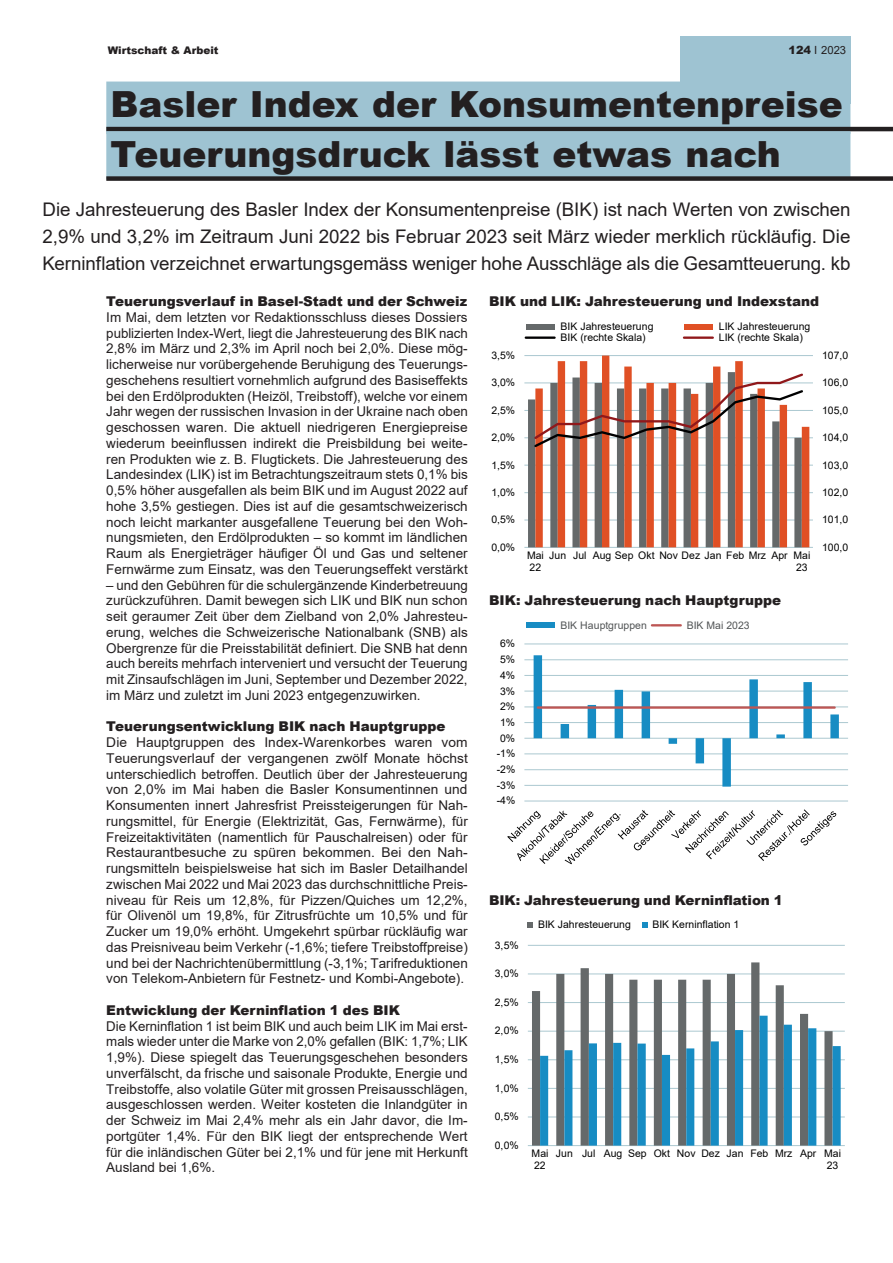
<style>
.page{position:relative;width:893px;height:1263px;background:#fff}
.page>*{position:absolute;margin:0;border:0;box-sizing:border-box;transform-origin:0 0}
.t1{font:900 36px/49.5px "Arial";color:#231f20}
.t2{font:18.75px/27px "Arial";letter-spacing:-.01em;color:#231f20;text-align:justify}
.t3{font:13.5px/15.8px "Arial";color:#231f20;text-align:justify}
.t4{font:900 13.5px "Arial";color:#231f20}
.t5{font:11.25px "Arial";color:#231f20}
.t6{font:10.5px/12px "Arial";color:#000001}
.t7{font:10.5px "Arial";color:#515455}
.t8{font:900 10.5px "Arial";color:#231f20}
.s1{font-weight:900}
</style>
<div class="page">
<div style="left:680px;top:36px;width:170px;height:68px;background:#9ec3d2"></div>
<div style="left:106px;top:82px;width:744px;height:52px;background:#9ec3d2"></div>
<hr style="left:106px;top:127px;width:787px;height:4px;background:#231f20">
<div style="left:106px;top:131px;width:744px;height:48px;background:#9ec3d2"></div>
<div style="left:106px;top:176px;width:787px;height:5px;background:#231f20"></div>
<hr style="left:524px;top:547px;width:289px;height:1px;background:#abc8d0">
<hr style="left:524px;top:520px;width:289px;height:1px;background:#abc8d0">
<hr style="left:524px;top:492px;width:289px;height:1px;background:#abc8d0">
<hr style="left:524px;top:465px;width:289px;height:1px;background:#abc8d0">
<hr style="left:524px;top:437px;width:289px;height:1px;background:#abc8d0">
<hr style="left:524px;top:410px;width:289px;height:1px;background:#abc8d0">
<hr style="left:524px;top:383px;width:289px;height:1px;background:#abc8d0">
<hr style="left:524px;top:355px;width:289px;height:1px;background:#abc8d0">
<svg style="left:528px;top:382px;width:7px;height:165px"></svg>
<svg style="left:535px;top:356px;width:274px;height:191px"></svg>
<svg style="left:532px;top:372px;width:273px;height:77px"></svg>
<div style="left:526px;top:324px;width:29px;height:5px;background:#65696a"></div>
<div style="left:684px;top:324px;width:29px;height:5px;background:#e05025"></div>
<hr style="left:526px;top:336px;width:29px;height:3px;background:#000001">
<hr style="left:684px;top:336px;width:29px;height:3px;background:#90181b">
<hr style="left:524px;top:801px;width:324px;height:1px;background:#abc8d0">
<hr style="left:524px;top:785px;width:324px;height:1px;background:#abc8d0">
<hr style="left:524px;top:769px;width:324px;height:1px;background:#abc8d0">
<hr style="left:524px;top:753px;width:324px;height:1px;background:#abc8d0">
<hr style="left:524px;top:738px;width:324px;height:1px;background:#abc8d0">
<hr style="left:524px;top:722px;width:324px;height:1px;background:#abc8d0">
<hr style="left:524px;top:706px;width:324px;height:1px;background:#abc8d0">
<hr style="left:524px;top:691px;width:324px;height:1px;background:#abc8d0">
<hr style="left:524px;top:675px;width:324px;height:1px;background:#abc8d0">
<hr style="left:524px;top:659px;width:324px;height:1px;background:#abc8d0">
<hr style="left:524px;top:644px;width:324px;height:1px;background:#abc8d0">
<svg style="left:534px;top:655px;width:305px;height:132px"></svg>
<hr style="left:538px;top:706px;width:297px;height:3px;background:#bd5654">
<svg style="left:507px;top:809px;width:329px;height:55px"></svg>
<div style="left:526px;top:623px;width:28px;height:5px;background:#178cc3"></div>
<hr style="left:652px;top:624px;width:29px;height:2px;background:#bd5654">
<hr style="left:528px;top:1145px;width:317px;height:1px;background:#abc8d0">
<hr style="left:528px;top:1116px;width:317px;height:1px;background:#abc8d0">
<hr style="left:528px;top:1088px;width:317px;height:1px;background:#abc8d0">
<hr style="left:528px;top:1059px;width:317px;height:1px;background:#abc8d0">
<hr style="left:528px;top:1031px;width:317px;height:1px;background:#abc8d0">
<hr style="left:528px;top:1002px;width:317px;height:1px;background:#abc8d0">
<hr style="left:528px;top:973px;width:317px;height:1px;background:#abc8d0">
<hr style="left:528px;top:945px;width:317px;height:1px;background:#abc8d0">
<svg style="left:532px;top:962px;width:301px;height:183px"></svg>
<svg style="left:540px;top:1016px;width:301px;height:129px"></svg>
<svg style="left:528px;top:922px;width:5px;height:5px"></svg>
<svg style="left:642px;top:922px;width:5px;height:5px"></svg>
<p class="t8" style="left:108px;top:43px;width:112px">Wirtschaft &amp; Arbeit</p>
<p class="t5" style="left:789px;top:42px;width:59px"><span class="s1">124</span> I 2023</p>
<h1 class="t1" style="left:111px;top:78px;width:734px">Basler Index der Konsumentenpreise<br>Teuerungsdruck lässt etwas nach</h1>
<p class="t2" style="left:43px;top:195px;width:809px">Die Jahresteuerung des Basler Index der Konsumentenpreise (BIK) ist nach Werten von zwischen 2,9% und 3,2% im Zeitraum Juni 2022 bis Februar 2023 seit März wieder merklich rückläufig. Die Kerninflation verzeichnet erwartungsgemäss weniger hohe Ausschläge als die Gesamtteuerung. kb</p>
<p class="t4" style="left:106px;top:291px;width:362px">Teuerungsverlauf in Basel-Stadt und der Schweiz</p>
<p class="t3" style="left:106px;top:309px;width:363px">Im Mai, dem letzten vor Redaktionsschluss dieses Dossiers publizierten Index-Wert, liegt die Jahresteuerung des BIK nach 2,8% im März und 2,3% im April noch bei 2,0%. Diese mög&shy;licherweise nur vorübergehende Beruhigung des Teuerungs&shy;geschehens resultiert vornehmlich aufgrund des Basiseffekts bei den Erdölprodukten (Heizöl, Treibstoff), welche vor einem Jahr wegen der russischen Invasion in der Ukraine nach oben geschossen waren. Die aktuell niedrigeren Energiepreise wiederum beeinflussen indirekt die Preisbildung bei weite&shy;ren Produkten wie z. B. Flugtickets. Die Jahresteuerung des Landesindex (LIK) ist im Betrachtungszeitraum stets 0,1% bis 0,5% höher ausgefallen als beim BIK und im August 2022 auf hohe 3,5% gestiegen. Dies ist auf die gesamtschweizerisch noch leicht markanter ausgefallene Teuerung bei den Woh&shy;nungsmieten, den Erdölprodukten – so kommt im ländlichen Raum als Energieträger häufiger Öl und Gas und seltener Fernwärme zum Einsatz, was den Teuerungseffekt verstärkt</p>
<p class="t3" style="left:106px;top:577px;width:363px">– und den Gebühren für die schulergänzende Kinderbetreuung zurückzuführen. Damit bewegen sich LIK und BIK nun schon seit geraumer Zeit über dem Zielband von 2,0% Jahresteu&shy;erung, welches die Schweizerische Nationalbank (SNB) als Obergrenze für die Preisstabilität definiert. Die SNB hat denn auch bereits mehrfach interveniert und versucht der Teuerung mit Zinsaufschlägen im Juni, September und Dezember 2022, im März und zuletzt im Juni 2023 entgegenzuwirken.</p>
<p class="t4" style="left:106px;top:717px;width:341px">Teuerungsentwicklung BIK nach Hauptgruppe</p>
<p class="t3" style="left:106px;top:734px;width:363px">Die Hauptgruppen des Index-Warenkorbes waren vom Teuerungsverlauf der vergangenen zwölf Monate höchst unterschiedlich betroffen. Deutlich über der Jahresteuerung von 2,0% im Mai haben die Basler Konsumentinnen und Konsumenten innert Jahresfrist Preissteigerungen für Nah&shy;rungsmittel, für Energie (Elektrizität, Gas, Fernwärme), für Freizeitaktivitäten (namentlich für Pauschalreisen) oder für Restaurantbesuche zu spüren bekommen. Bei den Nah&shy;rungsmitteln beispielsweise hat sich im Basler Detailhandel zwischen Mai 2022 und Mai 2023 das durchschnittliche Preis&shy;niveau für Reis um 12,8%, für Pizzen/Quiches um 12,2%, für Olivenöl um 19,8%, für Zitrusfrüchte um 10,5% und für Zucker um 19,0% erhöht. Umgekehrt spürbar rückläufig war das Preisniveau beim Verkehr (-1,6%; tiefere Treibstoffpreise) und bei der Nachrichtenübermittlung (-3,1%; Tarifreduktionen von Telekom-Anbietern für Festnetz- und Kombi-Angebote).</p>
<p class="t4" style="left:106px;top:1000px;width:295px">Entwicklung der Kerninflation 1 des BIK</p>
<p class="t3" style="left:106px;top:1018px;width:363px">Die Kerninflation 1 ist beim BIK und auch beim LIK im Mai erst&shy;mals wieder unter die Marke von 2,0% gefallen (BIK: 1,7%; LIK 1,9%). Diese spiegelt das Teuerungsgeschehen besonders unverfälscht, da frische und saisonale Produkte, Energie und Treibstoffe, also volatile Güter mit grossen Preisausschlägen, ausgeschlossen werden. Weiter kosteten die Inlandgüter in der Schweiz im Mai 2,4% mehr als ein Jahr davor, die Im&shy;portgüter 1,4%. Für den BIK liegt der entsprechende Wert für die inländischen Güter bei 2,1% und für jene mit Herkunft Ausland bei 1,6%.</p>
<p class="t4" style="left:489px;top:291px;width:332px">BIK und LIK: Jahresteuerung und Indexstand</p>
<p class="t6" style="left:491px;top:349px;width:25px">3,5%</p>
<p class="t6" style="left:491px;top:377px;width:25px">3,0%</p>
<p class="t6" style="left:491px;top:404px;width:25px">2,5%</p>
<p class="t6" style="left:491px;top:431px;width:25px">2,0%</p>
<p class="t6" style="left:491px;top:459px;width:25px">1,5%</p>
<p class="t6" style="left:491px;top:486px;width:25px">1,0%</p>
<p class="t6" style="left:491px;top:514px;width:25px">0,5%</p>
<p class="t6" style="left:491px;top:541px;width:25px">0,0%</p>
<p class="t6" style="left:561px;top:320px;width:94px">BIK Jahresteuerung</p>
<p class="t6" style="left:719px;top:320px;width:93px">LIK Jahresteuerung</p>
<p class="t6" style="left:561px;top:331px;width:87px">BIK (rechte Skala)</p>
<p class="t6" style="left:719px;top:331px;width:86px">LIK (rechte Skala)</p>
<p class="t6" style="left:527px;top:549px;width:18px">Mai<br>22</p>
<p class="t6" style="left:549px;top:549px;width:263px;text-align:right">Jun Jul Aug Sep Okt Nov Dez Jan Feb Mrz Apr Mai<br>23</p>
<p class="t4" style="left:489px;top:591px;width:294px">BIK: Jahresteuerung nach Hauptgruppe</p>
<p class="t6" style="left:500px;top:638px;width:17px">6%</p>
<p class="t6" style="left:500px;top:653px;width:17px">5%</p>
<p class="t6" style="left:500px;top:669px;width:17px">4%</p>
<p class="t6" style="left:500px;top:685px;width:17px">3%</p>
<p class="t6" style="left:500px;top:700px;width:17px">2%</p>
<p class="t6" style="left:500px;top:716px;width:17px">1%</p>
<p class="t6" style="left:500px;top:732px;width:17px">0%</p>
<p class="t6" style="left:497px;top:747px;width:20px">-1%</p>
<p class="t6" style="left:497px;top:763px;width:20px">-2%</p>
<p class="t6" style="left:497px;top:779px;width:20px">-3%</p>
<p class="t6" style="left:497px;top:795px;width:20px">-4%</p>
<p class="t7" style="left:560px;top:618px;width:88px">BIK Hauptgruppen</p>
<p class="t7" style="left:687px;top:618px;width:65px">BIK Mai 2023</p>
<p class="t6" style="left:822px;top:349px;width:28px">107,0</p>
<p class="t6" style="left:822px;top:377px;width:28px">106,0</p>
<p class="t6" style="left:822px;top:404px;width:28px">105,0</p>
<p class="t6" style="left:822px;top:431px;width:28px">104,0</p>
<p class="t6" style="left:822px;top:459px;width:28px">103,0</p>
<p class="t6" style="left:822px;top:486px;width:28px">102,0</p>
<p class="t6" style="left:822px;top:514px;width:28px">101,0</p>
<p class="t6" style="left:822px;top:541px;width:28px">100,0</p>
<p class="t4" style="left:489px;top:890px;width:295px">BIK: Jahresteuerung und Kerninflation 1</p>
<p class="t6" style="left:495px;top:939px;width:25px">3,5%</p>
<p class="t6" style="left:495px;top:967px;width:25px">3,0%</p>
<p class="t6" style="left:495px;top:996px;width:25px">2,5%</p>
<p class="t6" style="left:495px;top:1025px;width:25px">2,0%</p>
<p class="t6" style="left:495px;top:1053px;width:25px">1,5%</p>
<p class="t6" style="left:495px;top:1082px;width:25px">1,0%</p>
<p class="t6" style="left:495px;top:1110px;width:25px">0,5%</p>
<p class="t6" style="left:538px;top:918px;width:94px">BIK Jahresteuerung</p>
<p class="t6" style="left:652px;top:918px;width:88px">BIK Kerninflation 1</p>
<p class="t6" style="left:495px;top:1139px;width:25px">0,0%</p>
<p class="t6" style="left:532px;top:1147px;width:18px">Mai<br>22</p>
<p class="t6" style="left:556px;top:1147px;width:287px;text-align:right">Jun Jul Aug Sep Okt Nov Dez Jan Feb Mrz Apr Mai<br>23</p>
</div>
